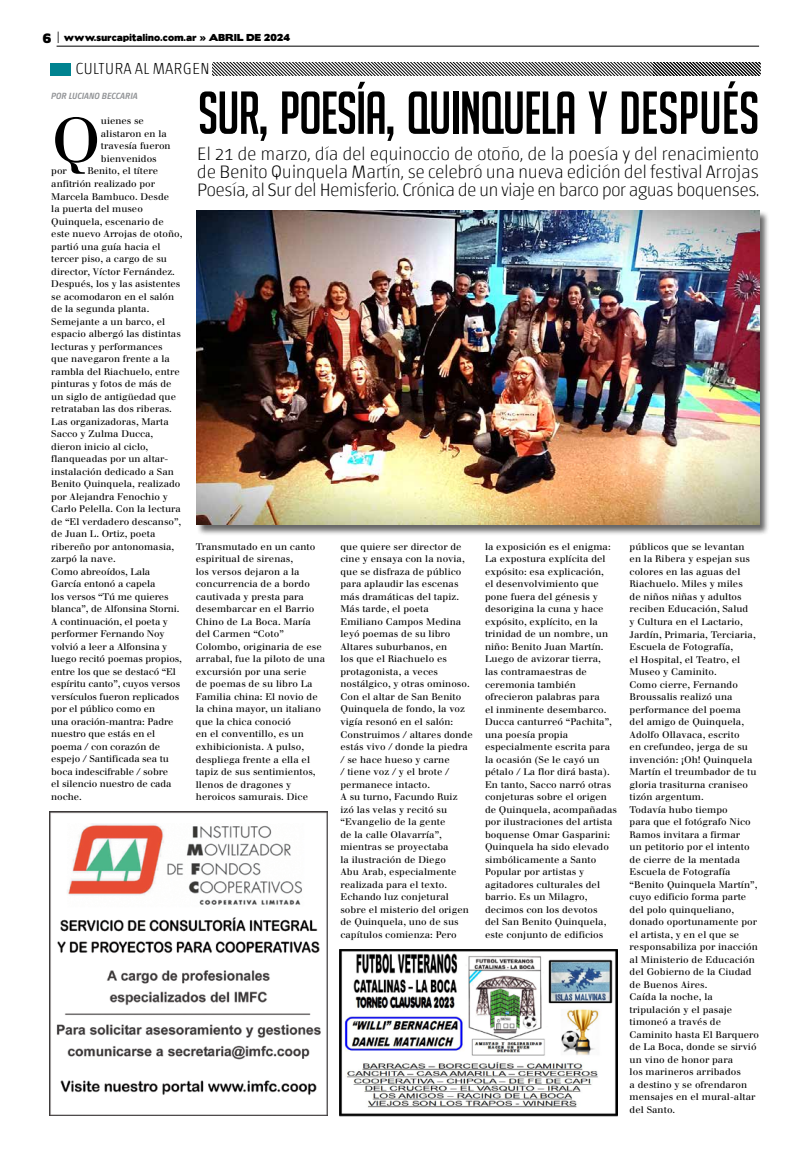
<style>
.page{position:relative;width:796px;height:1163px;background:#fff}
.page>*{position:absolute;margin:0;border:0;box-sizing:border-box;transform-origin:0 0}
.t1{font:61.9px "Justus";color:#000}
.t2{font:59px "Big Noodle Titling";letter-spacing:-.02em;color:#000;scale:.95 1}
.t3{font:100 18px/18px "Chaco";letter-spacing:-.04em;color:#000;text-align:justify;scale:1.07 1}
.t4{font:100 16px "Chaco";color:#000}
.t5{font:9.4px/12.5px "Justus";letter-spacing:.005em;color:#000}
.t6{font:9px "Boris Black Bloxx";letter-spacing:.025em;color:#000}
.t7{font:italic 500 9px "Chaco";color:#939598}
.s1{font-size:12px}
.s2{font-family:"Serif";font-weight:900;font-size:12px}
</style>
<div class="page">
<hr style="left:57px;top:46px;width:701px;height:1px;background:#000">
<img style="left:339px;top:949px;width:278px;height:167px">
<svg style="left:213px;top:63px;width:547px;height:12px"></svg>
<div style="left:50px;top:63px;width:21px;height:12px;background:#008390"></div>
<div style="left:196px;top:210px;width:573px;height:325px;background:#000;opacity:.6"></div>
<img style="left:197px;top:210px;width:561px;height:315px">
<img style="left:49px;top:811px;width:278px;height:304px">
<p class="t6" style="left:43px;top:31px;width:249px"><span class="s1">6</span> <span class="s2">|</span> www.surcapitalino.com.ar » ABRIL DE 2024</p>
<h3 class="t4" style="left:75px;top:62px;width:136px">CULTURA AL MARGEN</h3>
<h2 class="t2" style="left:198px;top:81px;width:592px">SUR, POESÍA, QUINQUELA Y DESPUÉS</h2>
<h3 class="t3" style="left:197px;top:145px;width:527px">El 21 de marzo, día del equinoccio de otoño, de la poesía y del renacimiento de Benito Quinquela Martín, se celebró una nueva edición del festival Arrojas Poesía, al Sur del Hemisferio. Crónica de un viaje en barco por aguas boquenses.</h3>
<p class="t7" style="left:51px;top:92px;width:88px">POR LUCIANO BECCARIA</p>
<h1 class="t1" style="left:51px;top:103px;width:51px">Q</h1>
<p class="t5" style="left:101px;top:115px;width:71px">uienes se alistaron en la travesía fueron bienvenidos</p>
<p class="t5" style="left:51px;top:165px;width:17px">por</p>
<p class="t5" style="left:51px;top:165px;width:132px;text-indent:36px">Benito, el títere anfitrión realizado por<br>Marcela Bambuco. Desde<br>la puerta del museo<br>Quinquela, escenario de este nuevo Arrojas de otoño, partió una guía hacia el tercer piso, a cargo de su director, Víctor Fernández.<br>Después, los y las asistentes se acomodaron en el salón de la segunda planta.<br>Semejante a un barco, el espacio albergó las distintas lecturas y performances que navegaron frente a la rambla del Riachuelo, entre pinturas y fotos de más de un siglo de antigüedad que retrataban las dos riberas.<br>Las organizadoras, Marta<br>Sacco y Zulma Ducca, dieron inicio al ciclo, flanqueadas por un altar&shy;instalación dedicado a San<br>Benito Quinquela, realizado por Alejandra Fenochio y<br>Carlo Pelella. Con la lectura de “El verdadero descanso”, de Juan L. Ortiz, poeta ribereño por antonomasia, zarpó la nave.<br>Como abreoídos, Lala<br>García entonó a capela<br>los versos “Tú me quieres blanca”, de Alfonsina Storni.<br>A continuación, el poeta y performer Fernando Noy volvió a leer a Alfonsina y luego recitó poemas propios, entre los que se destacó “El espíritu canto”, cuyos versos versículos fueron replicados por el público como en<br>una oración-mantra: Padre nuestro que estás en el poema / con corazón de espejo / Santificada sea tu boca indescifrable / sobre<br>el silencio nuestro de cada noche.</p>
<p class="t5" style="left:196px;top:540px;width:131px">Transmutado en un canto espiritual de sirenas,<br>los versos dejaron a la concurrencia de a bordo cautivada y presta para desembarcar en el Barrio<br>Chino de La Boca. María del Carmen “Coto”<br>Colombo, originaria de ese arrabal, fue la piloto de una excursión por una serie<br>de poemas de su libro La<br>Familia china: El novio de la china mayor, un italiano que la chica conoció<br>en el conventillo, es un exhibicionista. A pulso, despliega frente a ella el tapiz de sus sentimientos, llenos de dragones y heroicos samurais. Dice</p>
<p class="t5" style="left:340px;top:540px;width:134px">que quiere ser director de cine y ensaya con la novia, que se disfraza de público para aplaudir las escenas más dramáticas del tapiz.<br>Más tarde, el poeta<br>Emiliano Campos Medina leyó poemas de su libro<br>Altares suburbanos, en<br>los que el Riachuelo es protagonista, a veces nostálgico, y otras ominoso.<br>Con el altar de San Benito<br>Quinquela de fondo, la voz vigía resonó en el salón:<br>Construimos / altares donde estás vivo / donde la piedra / se hace hueso y carne<br>/ tiene voz / y el brote / permanece intacto.<br>A su turno, Facundo Ruiz izó las velas y recitó su “Evangelio de la gente<br>de la calle Olavarría”, mientras se proyectaba<br>la ilustración de Diego<br>Abu Arab, especialmente realizada para el texto.<br>Echando luz conjetural sobre el misterio del origen de Quinquela, uno de sus capítulos comienza: Pero</p>
<p class="t5" style="left:485px;top:540px;width:133px">la exposición es el enigma:<br>La expostura explícita del expósito: esa explicación,<br>el desenvolvimiento que pone fuera del génesis y desorigina la cuna y hace expósito, explícito, en la trinidad de un nombre, un niño: Benito Juan Martín.<br>Luego de avizorar tierra,<br>las contramaestras de ceremonia también ofrecieron palabras para<br>el inminente desembarco.<br>Ducca canturreó “Pachita”, una poesía propia especialmente escrita para la ocasión (Se le cayó un pétalo / La flor dirá basta).<br>En tanto, Sacco narró otras conjeturas sobre el origen de Quinquela, acompañadas por ilustraciones del artista boquense Omar Gasparini:<br>Quinquela ha sido elevado simbólicamente a Santo<br>Popular por artistas y agitadores culturales del barrio. Es un Milagro, decimos con los devotos<br>del San Benito Quinquela, este conjunto de edificios</p>
<p class="t5" style="left:629px;top:540px;width:131px">públicos que se levantan<br>en la Ribera y espejan sus colores en las aguas del<br>Riachuelo. Miles y miles<br>de niños niñas y adultos reciben Educación, Salud<br>y Cultura en el Lactario,<br>Jardín, Primaria, Terciaria,<br>Escuela de Fotografía,<br>el Hospital, el Teatro, el<br>Museo y Caminito.<br>Como cierre, Fernando<br>Broussalis realizó una performance del poema<br>del amigo de Quinquela,<br>Adolfo Ollavaca, escrito<br>en crefundeo, jerga de su invención: ¡Oh! Quinquela<br>Martín el treumbador de tu gloria trasiturna craniseo tizón argentum.<br>Todavía hubo tiempo<br>para que el fotógrafo Nico<br>Ramos invitara a firmar<br>un petitorio por el intento de cierre de la mentada<br>Escuela de Fotografía “Benito Quinquela Martín”, cuyo edificio forma parte del polo quinqueliano, donado oportunamente por el artista, y en el que se responsabiliza por inacción al Ministerio de Educación del Gobierno de la Ciudad de Buenos Aires.<br>Caída la noche, la tripulación y el pasaje timoneó a través de<br>Caminito hasta El Barquero de La Boca, donde se sirvió un vino de honor para<br>los marineros arribados<br>a destino y se ofrendaron mensajes en el mural-altar del Santo.</p>
</div>
